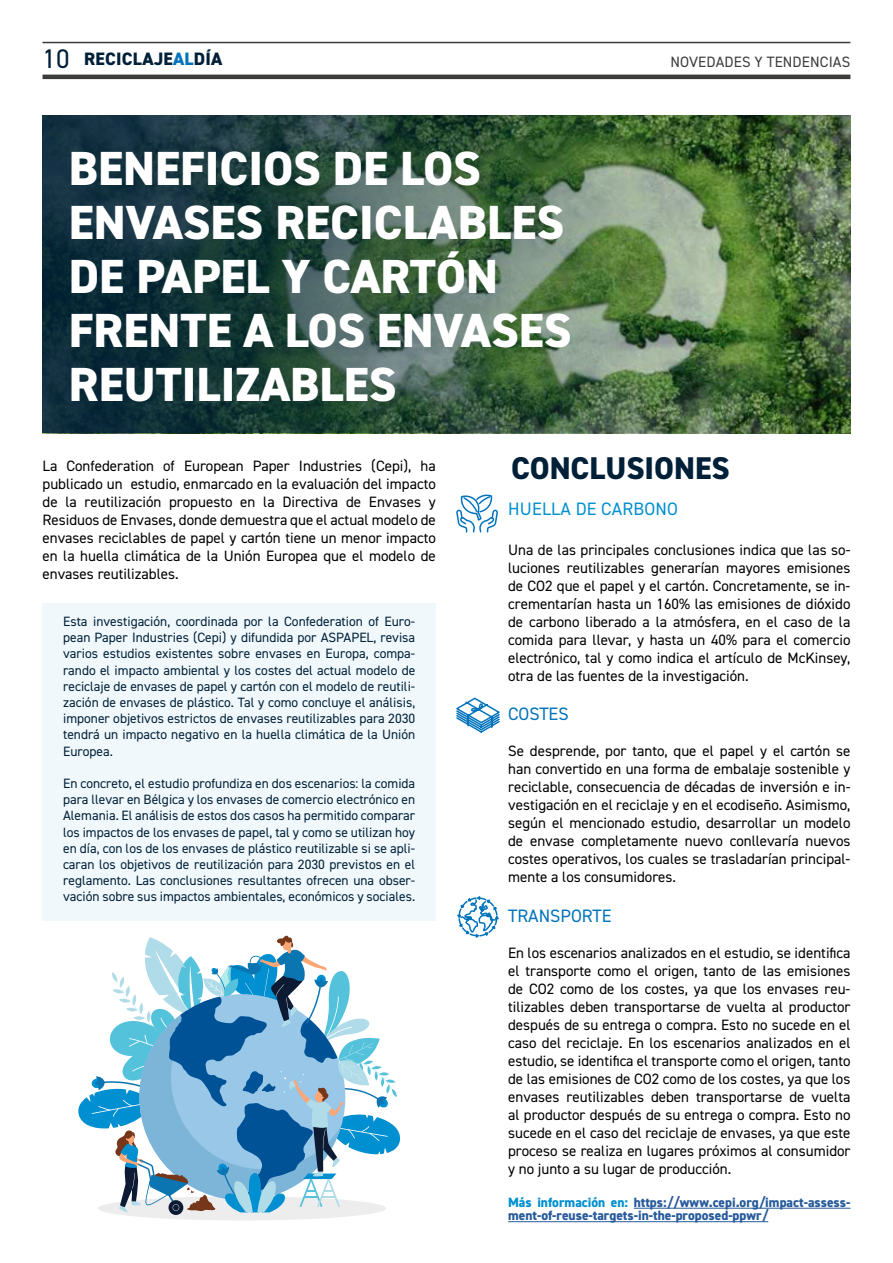
<style>
.page{position:relative;width:893px;height:1263px;background:#fff}
.page>*{position:absolute;margin:0;border:0;box-sizing:border-box;transform-origin:0 0}
.t1{font:800 48px/54px "DIN2014";color:#fff}
.t2{font:800 31.5px "DIN2014";color:#002038}
.t3{font:800 18px "DIN2014";letter-spacing:.01em;color:#002038}
.t4{font:18px "DIN2014";color:#0073bc}
.t5{font:18px "DIN2014";letter-spacing:.01em;color:#0090d0}
.t6{font:15px/18px "DIN2014";color:#000;text-align:justify}
.t7{font:15px "DIN2014";letter-spacing:.01em;color:#3c3c3b}
.t8{font:13.5px/16.2px "DIN2014";color:#002038;text-align:justify}
.t9{font:800 13.5px/13.5px "DIN2014";color:#275b9b}
.s1{font-weight:400;font-size:27px}
.s2{color:#0073bc}
.s3{color:#0090d0}
</style>
<div class="page">
<img style="left:797px;top:116px;width:53px;height:317px">
<img style="left:43px;top:116px;width:754px;height:317px">
<div style="left:43px;top:603px;width:393px;height:317px;background:#f1f8fb"></div>
<svg style="left:456px;top:494px;width:42px;height:39px"></svg>
<svg style="left:456px;top:697px;width:44px;height:36px"></svg>
<svg style="left:457px;top:896px;width:42px;height:42px"></svg>
<div style="left:98px;top:1196px;width:288px;height:24px;background:#ededed;border-radius:50%"></div>
<div style="left:169px;top:1200px;width:14px;height:15px;background:#0d1a33;border-radius:50%"></div>
<svg style="left:78px;top:935px;width:322px;height:277px"></svg>
<hr style="left:43px;top:42px;width:807px;height:1px;background:#3c3c3b">
<hr style="left:43px;top:75px;width:807px;height:4px;background:#3c3c3b">
<hr style="left:634px;top:1208px;width:216px;height:1px;background:#275b9b">
<hr style="left:508px;top:1221px;width:260px;height:1px;background:#275b9b">
<p class="t3" style="left:43px;top:47px;width:181px"><span class="s1">10</span> RECICLAJE<span class="s2">AL</span>DÍA</p>
<h1 class="t1" style="left:69px;top:142px;width:504px">BENEFICIOS DE LOS<br>ENVASES RECICLABLES<br>DE PAPEL Y CARTÓN<br>FRENTE A LOS ENVASES<br>REUTILIZABLES</h1>
<p class="t7" style="left:670px;top:52px;width:182px">NOVEDADES Y TENDENCIAS</p>
<p class="t6" style="left:43px;top:457px;width:395px">La Confederation of European Paper Industries (Cepi), ha publicado un estudio, enmarcado en la evaluación del impacto de la reutilización propuesto en la Directiva de Envases y Residuos de Envases, donde demuestra que el actual modelo de envases reciclables de papel y cartón tiene un menor impacto en la huella climática de la Unión Europea que el modelo de envases reutilizables.</p>
<p class="t8" style="left:63px;top:613px;width:354px">Esta investigación, coordinada por la Confederation of Euro&shy;pean Paper Industries (Cepi) y difundida por ASPAPEL, revisa varios estudios existentes sobre envases en Europa, compa&shy;rando el impacto ambiental y los costes del actual modelo de reciclaje de envases de papel y cartón con el modelo de reutili&shy;zación de envases de plástico. Tal y como concluye el análisis, imponer objetivos estrictos de envases reutilizables para 2030 tendrá un impacto negativo en la huella climática de la Unión Europea.</p>
<p class="t8" style="left:63px;top:775px;width:354px">En concreto, el estudio profundiza en dos escenarios: la comida para llevar en Bélgica y los envases de comercio electrónico en Alemania. El análisis de estos dos casos ha permitido comparar los impactos de los envases de papel, tal y como se utilizan hoy en día, con los de los envases de plástico reutilizable si se apli&shy;caran los objetivos de reutilización para 2030 previstos en el reglamento. Las conclusiones resultantes ofrecen una obser&shy;vación sobre sus impactos ambientales, económicos y sociales.</p>
<h2 class="t2" style="left:511px;top:447px;width:220px">CONCLUSIONES</h2>
<p class="t5" style="left:508px;top:497px;width:171px">HUELLA DE CARBONO</p>
<p class="t6" style="left:508px;top:540px;width:344px">Una de las principales conclusiones indica que las so&shy;luciones reutilizables generarían mayores emisiones de CO2 que el papel y el cartón. Concretamente, se in&shy;crementarían hasta un 160% las emisiones de dióxido de carbono liberado a la atmósfera, en el caso de la comida para llevar, y hasta un 40% para el comercio electrónico, tal y como indica el artículo de McKinsey, otra de las fuentes de la investigación.</p>
<p class="t4" style="left:508px;top:703px;width:62px">COSTES</p>
<p class="t6" style="left:508px;top:742px;width:344px">Se desprende, por tanto, que el papel y el cartón se han convertido en una forma de embalaje sostenible y reciclable, consecuencia de décadas de inversión e in&shy;vestigación en el reciclaje y en el ecodiseño. Asimismo, según el mencionado estudio, desarrollar un modelo de envase completamente nuevo conllevaría nuevos costes operativos, los cuales se trasladarían principal&shy;mente a los consumidores.</p>
<p class="t4" style="left:508px;top:904px;width:105px">TRANSPORTE</p>
<p class="t6" style="left:508px;top:943px;width:344px">En los escenarios analizados en el estudio, se identifica el transporte como el origen, tanto de las emisiones de CO2 como de los costes, ya que los envases reu&shy;tilizables deben transportarse de vuelta al productor después de su entrega o compra. Esto no sucede en el caso del reciclaje. En los escenarios analizados en el estudio, se identifica el transporte como el origen, tanto de las emisiones de CO2 como de los costes, ya que los envases reutilizables deben transportarse de vuelta al productor después de su entrega o compra. Esto no sucede en el caso del reciclaje de envases, ya que este proceso se realiza en lugares próximos al consumidor y no junto a su lugar de producción.</p>
<p class="t9" style="left:508px;top:1195px;width:344px"><span class="s3">Más información en:</span> https://www.cepi.org/impact-assess&shy;ment-of-reuse-targets-in-the-proposed-ppwr/</p>
</div>
